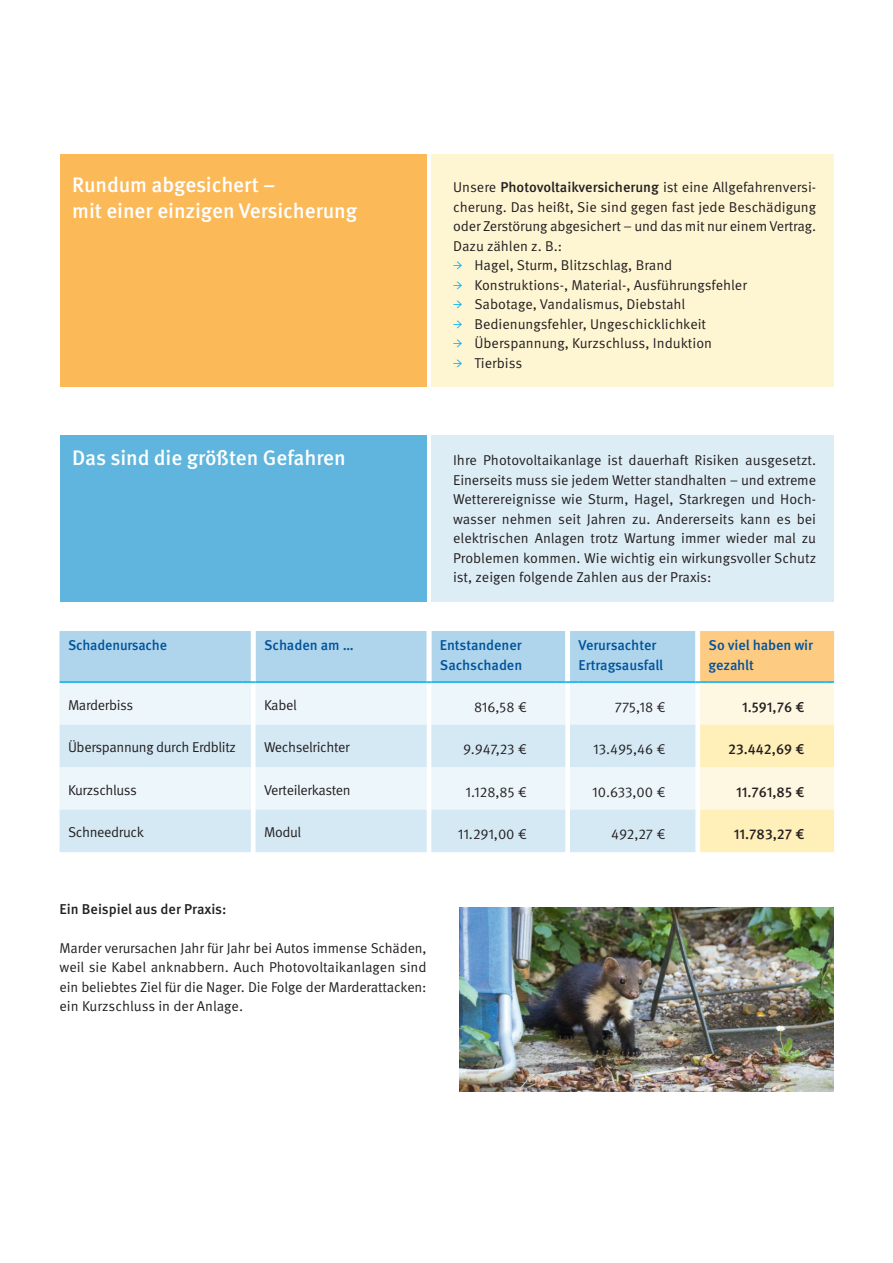
<style>
.page{position:relative;width:893px;height:1263px;background:#fff}
.page>*{position:absolute;margin:0;border:0;box-sizing:border-box;transform-origin:0 0}
._03_Subline_Basler_B{font:500 21px/25.5px "Meta Pro";letter-spacing:-.005em;color:#fff}
._04_Copy{font:14.25px/19.5px "Meta Pro Norm";letter-spacing:-.005em;color:#231f20;text-align:justify}
._11_Tabelle_Copy{font:500 14.25px/19.5px "Meta Pro";letter-spacing:-.01em;color:#01529a}
._04_Copy-2{font:500 14.25px "Meta Pro";color:#231f20}
._04_Copy-3{font:14.25px "Meta Pro Norm";letter-spacing:-.025em;color:#231f20}
._04_Copy-4{font:14.25px "Meta Pro Norm";letter-spacing:-.03em;color:#231f20}
.s1{font-family:"Meta Pro";font-weight:500}
.s2{font-family:"Minion Pro";font-weight:600;color:#00aeef}
</style>
<div class="page">
<div style="left:60px;top:435px;width:366px;height:167px;background:#5fb5dd"></div>
<div style="left:431px;top:435px;width:402px;height:167px;background:#ddedf6"></div>
<svg style="left:60px;top:631px;width:774px;height:221px;background:#dce9eb"></svg>
<hr style="left:264px;top:681px;width:154px;height:2px;background:#00aeef">
<img style="left:459px;top:908px;width:374px;height:184px">
<div style="left:60px;top:154px;width:366px;height:233px;background:#fcb958"></div>
<div style="left:431px;top:154px;width:402px;height:233px;background:#fef5d2"></div>
<p class="_03_Subline_Basler_B" style="left:72px;top:171px;width:286px">Rundum abgesichert –<br>mit einer einzigen Versicherung</p>
<p class="_03_Subline_Basler_B" style="left:72px;top:444px;width:275px">Das sind die größten Gefahren</p>
<p class="_04_Copy" style="left:453px;top:176px;width:365px">Unsere <span class="s1">Photovoltaikversicherung</span> ist eine Allgefahrenversi&shy;cherung. Das heißt, Sie sind gegen fast jede Beschädigung oder Zerstörung abgesichert – und das mit nur einem Vertrag.<br>Dazu zählen z. B.:</p>
<p class="_04_Copy" style="left:453px;top:254px;width:221px"><span class="s2">→</span> Hagel, Sturm, Blitzschlag, Brand</p>
<p class="_04_Copy" style="left:453px;top:274px;width:295px"><span class="s2">→</span> Konstruktions-, Material-, Ausführungsfehler</p>
<p class="_04_Copy" style="left:453px;top:293px;width:234px"><span class="s2">→</span> Sabotage, Vandalismus, Diebstahl</p>
<p class="_04_Copy" style="left:453px;top:313px;width:255px"><span class="s2">→</span> Bedienungsfehler, Ungeschicklichkeit</p>
<p class="_04_Copy" style="left:453px;top:332px;width:261px"><span class="s2">→</span> Überspannung, Kurzschluss, Induktion</p>
<p class="_04_Copy" style="left:453px;top:352px;width:71px"><span class="s2">→</span> Tierbiss</p>
<p class="_04_Copy" style="left:453px;top:449px;width:365px">Ihre Photovoltaikanlage ist dauerhaft Risiken ausgesetzt.<br>Einerseits muss sie jedem Wetter standhalten – und extreme Wetterereignisse wie Sturm, Hagel, Starkregen und Hoch&shy;wasser nehmen seit Jahren zu. Andererseits kann es bei elektrischen Anlagen trotz Wartung immer wieder mal zu Problemen kommen. Wie wichtig ein wirkungsvoller Schutz ist, zeigen folgende Zahlen aus der Praxis:</p>
<p class="_11_Tabelle_Copy" style="left:68px;top:635px;width:101px">Schadenursache</p>
<p class="_11_Tabelle_Copy" style="left:264px;top:635px;width:91px">Schaden am …</p>
<p class="_11_Tabelle_Copy" style="left:440px;top:635px;width:84px">Entstandener<br>Sachschaden</p>
<p class="_11_Tabelle_Copy" style="left:578px;top:635px;width:79px">Verursachter</p>
<p class="_11_Tabelle_Copy" style="left:578px;top:654px;width:86px">Ertragsausfall</p>
<p class="_11_Tabelle_Copy" style="left:709px;top:635px;width:106px">So viel haben wir gezahlt</p>
<p class="_04_Copy-4" style="left:68px;top:694px;width:67px">Marderbiss</p>
<p class="_04_Copy" style="left:264px;top:694px;width:34px">Kabel</p>
<p class="_04_Copy" style="left:474px;top:696px;width:54px">816,58 €</p>
<p class="_04_Copy" style="left:615px;top:696px;width:52px">775,18 €</p>
<p class="_04_Copy-2" style="left:742px;top:696px;width:64px">1.591,76 €</p>
<p class="_04_Copy-3" style="left:68px;top:737px;width:169px">Überspannung durch Erdblitz</p>
<p class="_04_Copy-3" style="left:264px;top:737px;width:87px">Wechselrichter</p>
<p class="_04_Copy" style="left:463px;top:739px;width:65px">9.947,23 €</p>
<p class="_04_Copy" style="left:593px;top:739px;width:74px">13.495,46 €</p>
<p class="_04_Copy-2" style="left:728px;top:738px;width:78px">23.442,69 €</p>
<p class="_04_Copy-4" style="left:68px;top:779px;width:70px">Kurzschluss</p>
<p class="_04_Copy-4" style="left:264px;top:779px;width:88px">Verteilerkasten</p>
<p class="_04_Copy" style="left:465px;top:781px;width:63px">1.128,85 €</p>
<p class="_04_Copy" style="left:592px;top:781px;width:75px">10.633,00 €</p>
<p class="_04_Copy-2" style="left:736px;top:781px;width:70px">11.761,85 €</p>
<p class="_04_Copy-3" style="left:68px;top:822px;width:78px">Schneedruck</p>
<p class="_04_Copy" style="left:264px;top:822px;width:39px">Modul</p>
<p class="_04_Copy" style="left:458px;top:824px;width:71px">11.291,00 €</p>
<p class="_04_Copy" style="left:611px;top:824px;width:56px">492,27 €</p>
<p class="_04_Copy-2" style="left:734px;top:823px;width:72px">11.783,27 €</p>
<p class="_04_Copy-2" style="left:60px;top:898px;width:168px">Ein Beispiel aus der Praxis:</p>
<p class="_04_Copy" style="left:60px;top:937px;width:369px">Marder verursachen Jahr für Jahr bei Autos immense Schäden, weil sie Kabel anknabbern. Auch Photovoltaikanlagen sind ein beliebtes Ziel für die Nager. Die Folge der Marderattacken: ein Kurzschluss in der Anlage.</p>
</div>
